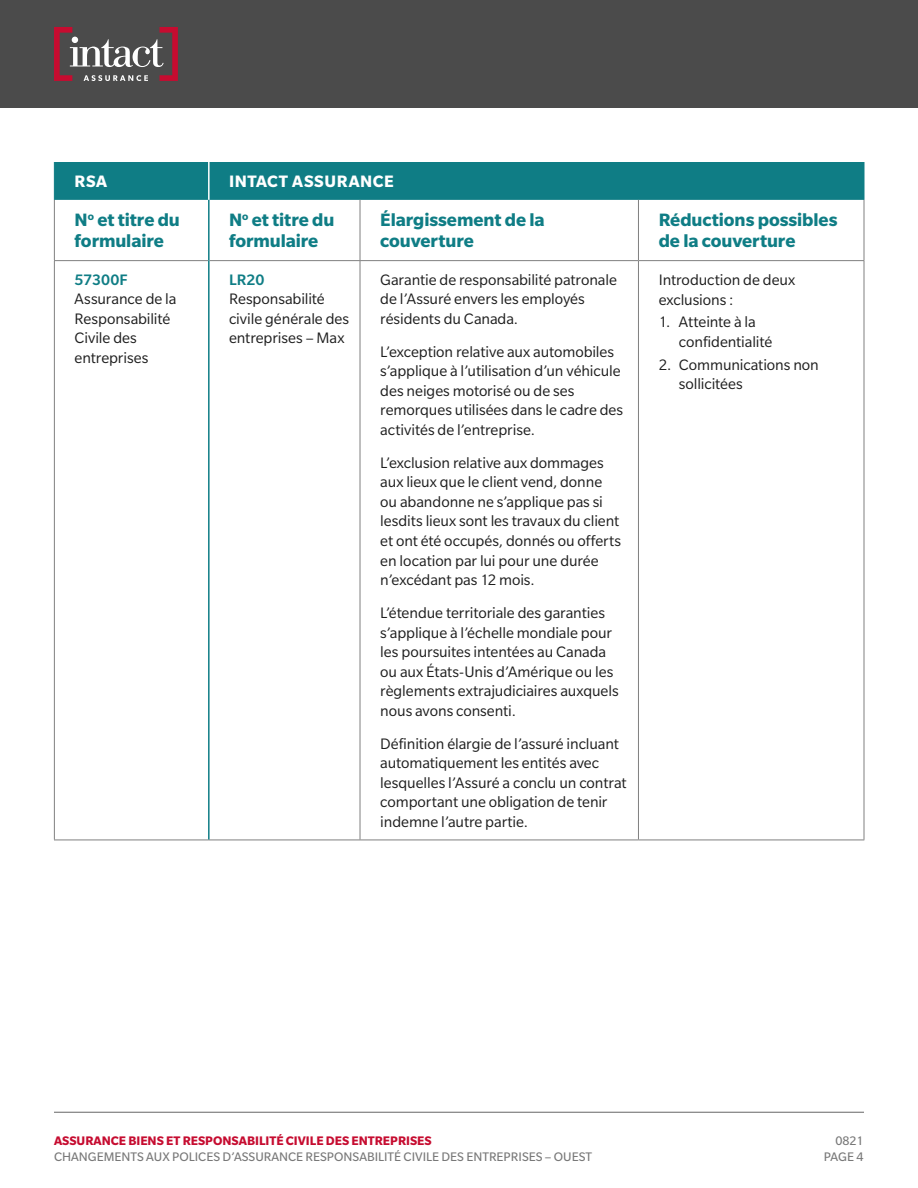
<style>
.page{position:relative;width:918px;height:1188px;background:#fff}
.page>*{position:absolute;margin:0;border:0;box-sizing:border-box;transform-origin:0 0}
.t1{font:700 19.5px/21px "Slate Std";letter-spacing:-.005em;color:#0f7d85}
.t2{font:700 18px "Slate Std";letter-spacing:.03em;color:#fff}
.Body__Table{font:16.5px/19.5px "Slate Std";letter-spacing:-.005em;color:#1e1e1e}
.Body_-_Numbers__Tabl{font:16.5px/19.5px "Slate Std";letter-spacing:-.005em;color:#1e1e1e}
.t3{font:13.5px/16.2px "Slate Std";color:#787878;text-align:right}
.t4{font:700 13.5px "Slate Std";color:#c60c30}
.s1{font-weight:500;color:#0f7d85}
</style>
<div class="page">
<div style="left:0;top:0;width:918px;height:108px;background:#4b4b4b"></div>
<hr style="left:54px;top:1112px;width:810px;height:1px;background:#666">
<svg style="left:54px;top:27px;width:124px;height:54px"></svg>
<div style="left:55px;top:162px;width:809px;height:38px;background:#0f7d85"></div>
<hr style="left:208px;top:162px;width:2px;height:38px;background:#fff">
<hr style="left:360px;top:200px;width:1px;height:60px;background:#808080">
<hr style="left:638px;top:200px;width:1px;height:60px;background:#808080">
<hr style="left:864px;top:200px;width:1px;height:60px;background:#808080">
<hr style="left:210px;top:260px;width:150px;height:1px;background:#808080">
<hr style="left:360px;top:260px;width:278px;height:1px;background:#808080">
<hr style="left:360px;top:261px;width:1px;height:579px;background:#808080">
<hr style="left:638px;top:260px;width:226px;height:1px;background:#808080">
<hr style="left:638px;top:261px;width:1px;height:579px;background:#808080">
<hr style="left:864px;top:261px;width:1px;height:579px;background:#808080">
<hr style="left:209px;top:840px;width:151px;height:1px;background:#808080">
<hr style="left:360px;top:840px;width:278px;height:1px;background:#808080">
<hr style="left:638px;top:840px;width:226px;height:1px;background:#808080">
<hr style="left:54px;top:200px;width:1px;height:60px;background:#808080">
<hr style="left:54px;top:260px;width:154px;height:1px;background:#808080">
<hr style="left:54px;top:261px;width:1px;height:579px;background:#808080">
<hr style="left:54px;top:840px;width:155px;height:1px;background:#808080">
<hr style="left:54px;top:162px;width:1px;height:38px;background:#0f7d85">
<hr style="left:864px;top:162px;width:1px;height:38px;background:#0f7d85">
<hr style="left:208px;top:200px;width:2px;height:61px;background:#0f7d85">
<hr style="left:208px;top:261px;width:2px;height:579px;background:#0f7d85">
<h1 class="t2" style="left:75px;top:171px;width:34px">RSA</h1>
<h1 class="t2" style="left:229px;top:171px;width:166px">INTACT ASSURANCE</h1>
<h2 class="t1" style="left:75px;top:209px;width:107px">N<sup>o</sup> et titre du formulaire</h2>
<h2 class="t1" style="left:229px;top:209px;width:107px">N<sup>o</sup> et titre du formulaire</h2>
<h2 class="t1" style="left:380px;top:209px;width:166px">Élargissement de la couverture</h2>
<h2 class="t1" style="left:659px;top:209px;width:180px">Réductions possibles de la couverture</h2>
<p class="Body__Table" style="left:75px;top:270px;width:103px"><span class="s1">57300F<br></span>Assurance de la<br>Responsabilité<br>Civile des entreprises</p>
<p class="Body__Table" style="left:229px;top:270px;width:122px"><span class="s1">LR20<br></span>Responsabilité civile générale des entreprises – Max</p>
<p class="Body__Table" style="left:380px;top:270px;width:238px">Garantie de responsabilité patronale de l’Assuré envers les employés résidents du Canada.</p>
<p class="Body_-_Numbers__Tabl" style="left:659px;top:270px;width:138px">Introduction de deux exclusions :</p>
<p class="Body__Table" style="left:679px;top:312px;width:95px;text-indent:-20px">1. Atteinte à la confidentialité</p>
<p class="Body__Table" style="left:679px;top:355px;width:141px;text-indent:-20px">2. Communications non sollicitées</p>
<p class="Body__Table" style="left:380px;top:342px;width:244px">L’exception relative aux automobiles s’applique à l’utilisation d’un véhicule des neiges motorisé ou de ses remorques utilisées dans le cadre des activités de l’entreprise.</p>
<p class="Body__Table" style="left:380px;top:453px;width:242px">L’exclusion relative aux dommages aux lieux que le client vend, donne ou abandonne ne s’applique pas si lesdits lieux sont les travaux du client et ont été occupés, donnés ou offerts en location par lui pour une durée n’excédant pas 12 mois.</p>
<p class="Body__Table" style="left:380px;top:603px;width:240px">L’étendue territoriale des garanties s’applique à l’échelle mondiale pour les poursuites intentées au Canada ou aux États-Unis d’Amérique ou les règlements extrajudiciaires auxquels nous avons consenti.</p>
<p class="Body__Table" style="left:380px;top:733px;width:248px">Définition élargie de l’assuré incluant automatiquement les entités avec lesquelles l’Assuré a conclu un contrat comportant une obligation de tenir indemne l’autre partie.</p>
<p class="t4" style="left:54px;top:1133px;width:379px">ASSURANCE BIENS ET RESPONSABILITÉ CIVILE DES ENTREPRISES</p>
<p class="t3" style="left:54px;top:1149px;width:540px">CHANGEMENTS AUX POLICES D’ASSURANCE RESPONSABILITÉ CIVILE DES ENTREPRISES – OUEST</p>
<p class="t3" style="left:824px;top:1132px;width:41px">0821<br>PAGE 4</p>
</div>
